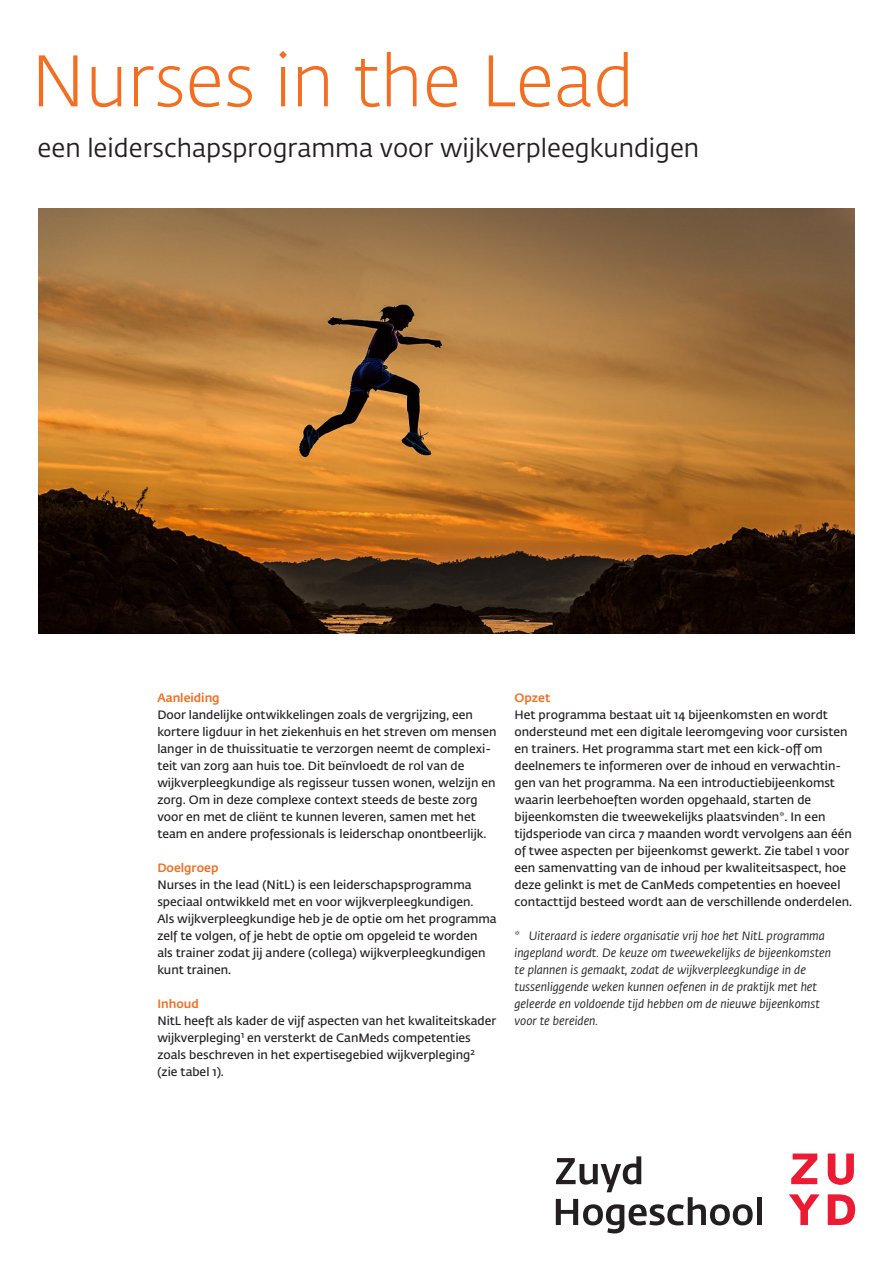
<style>
.page{position:relative;width:893px;height:1263px;background:#fff}
.page>*{position:absolute;margin:0;border:0;box-sizing:border-box;transform-origin:0 0}
.HOOFDSTUKKOP_1{font:300 72px "Fedra Sans Std";color:#f36e21}
.INLEIDING_1{font:25.5px "Fedra Sans Std";color:#231f20}
.LOPENDE_TEKST___8pt{font:600 12px/17px "Fedra Sans Std";color:#231f20}
.LOPENDE_TEKST___8pt-2{font:italic 12px/17px "Fedra Sans Std";color:#231f20}
.KOP_tekst___8pt-4mm{font:500 12px "Fedra Sans Std";color:#f36e21}
</style>
<div class="page">
<svg style="left:791px;top:1153px;width:26px;height:31px"></svg>
<svg style="left:828px;top:1153px;width:26px;height:32px"></svg>
<svg style="left:789px;top:1194px;width:30px;height:31px"></svg>
<svg style="left:828px;top:1194px;width:27px;height:31px"></svg>
<svg style="left:556px;top:1156px;width:197px;height:77px"></svg>
<div style="left:757px;top:1197px;width:5px;height:28px;background:#231f20"></div>
<img style="left:38px;top:208px;width:817px;height:426px">
<p class="HOOFDSTUKKOP_1" style="left:31px;top:38px;width:605px">Nurses in the Lead</p>
<p class="INLEIDING_1" style="left:37px;top:133px;width:663px">een leiderschapsprogramma voor wijkverpleegkundigen</p>
<p class="KOP_tekst___8pt-4mm" style="left:157px;top:690px;width:64px">Aanleiding</p>
<p class="LOPENDE_TEKST___8pt" style="left:157px;top:706px;width:341px">Door landelijke ontwikkelingen zoals de vergrijzing, een kortere ligduur in het ziekenhuis en het streven om mensen langer in de thuissituatie te verzorgen neemt de complexi&shy;teit van zorg aan huis toe. Dit beïnvloedt de rol van de wijkverpleegkundige als regisseur tussen wonen, welzijn en zorg. Om in deze complexe context steeds de beste zorg voor en met de cliënt te kunnen leveren, samen met het team en andere professionals is leiderschap onontbeerlijk.</p>
<p class="KOP_tekst___8pt-4mm" style="left:157px;top:860px;width:63px">Doelgroep</p>
<p class="LOPENDE_TEKST___8pt" style="left:157px;top:876px;width:341px">Nurses in the lead (NitL) is een leiderschapsprogramma speciaal ontwikkeld met en voor wijkverpleegkundigen.<br>Als wijkverpleegkundige heb je de optie om het programma zelf te volgen, of je hebt de optie om opgeleid te worden<br>als trainer zodat jij andere (collega) wijkverpleegkundigen kunt trainen.</p>
<p class="KOP_tekst___8pt-4mm" style="left:157px;top:996px;width:43px">Inhoud</p>
<p class="LOPENDE_TEKST___8pt" style="left:157px;top:1012px;width:340px">NitL heeft als kader de vijf aspecten van het kwaliteitskader wijkverpleging<sup>1</sup> en versterkt de CanMeds competenties zoals beschreven in het expertisegebied wijkverpleging<sup>2 </sup>(zie tabel 1).</p>
<p class="KOP_tekst___8pt-4mm" style="left:514px;top:690px;width:37px">Opzet</p>
<p class="LOPENDE_TEKST___8pt" style="left:514px;top:706px;width:339px">Het programma bestaat uit 14 bijeenkomsten en wordt ondersteund met een digitale leeromgeving voor cursisten en trainers. Het programma start met een kick-off om deelnemers te informeren over de inhoud en verwachtin&shy;gen van het programma. Na een introductiebijeenkomst waarin leerbehoeften worden opgehaald, starten de bijeenkomsten die tweewekelijks plaatsvinden*. In een tijdsperiode van circa 7 maanden wordt vervolgens aan één of twee aspecten per bijeenkomst gewerkt. Zie tabel 1 voor een samenvatting van de inhoud per kwaliteitsaspect, hoe deze gelinkt is met de CanMeds competenties en hoeveel contacttijd besteed wordt aan de verschillende onderdelen.</p>
<p class="LOPENDE_TEKST___8pt-2" style="left:514px;top:927px;width:318px">* Uiteraard is iedere organisatie vrij hoe het NitL programma ingepland wordt. De keuze om tweewekelijks de bijeenkomsten te plannen is gemaakt, zodat de wijkverpleegkundige in de tussenliggende weken kunnen oefenen in de praktijk met het geleerde en voldoende tijd hebben om de nieuwe bijeenkomst voor te bereiden.</p>
</div>
